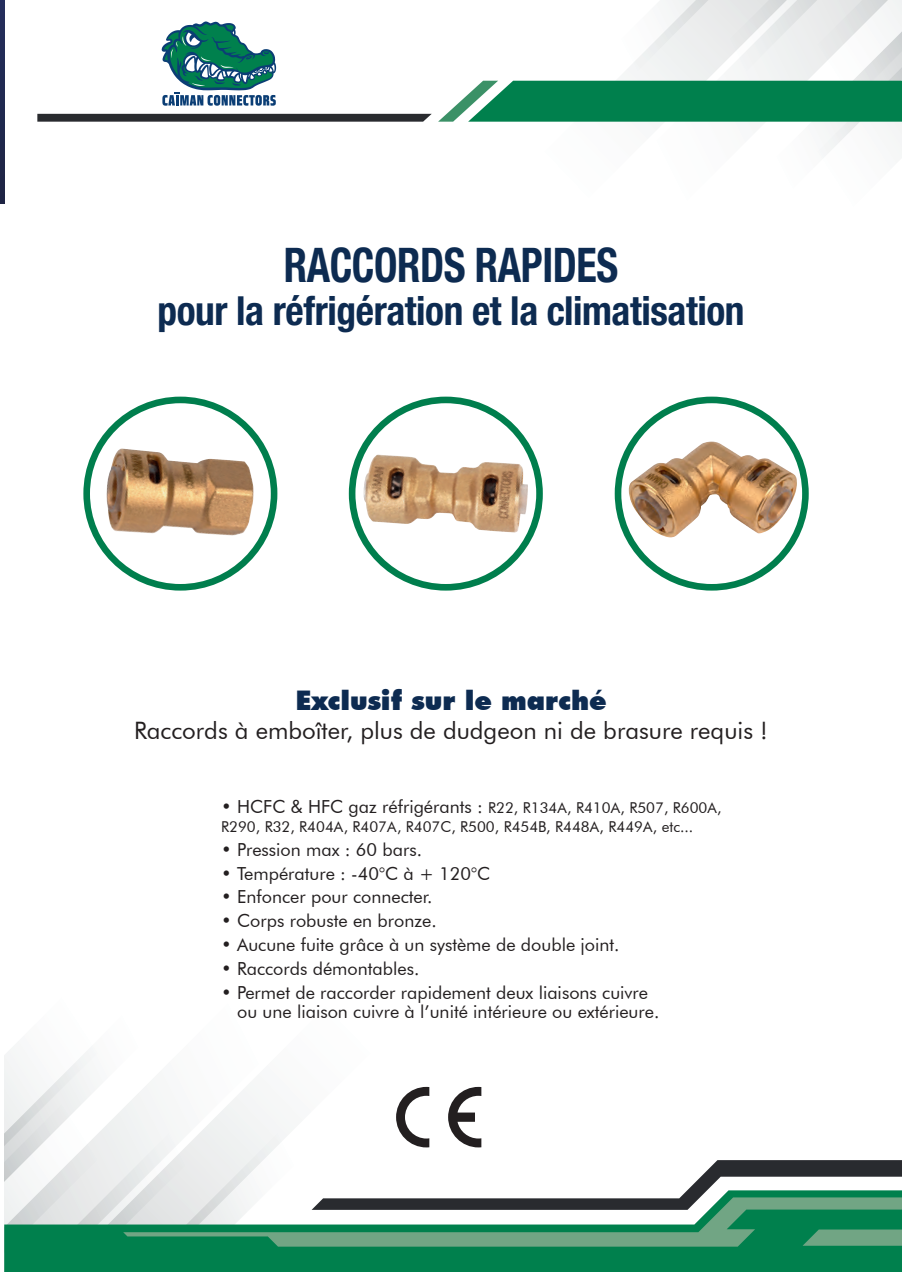
<style>
.page{position:relative;width:902px;height:1272px;background:#fff}
.page>*{position:absolute;margin:0;border:0;box-sizing:border-box;transform-origin:0 0}
.t1{font:700 condensed 47.85px "Helvetica Neue LT Std";letter-spacing:-.01em;color:#0d2b51;scale:.88 1}
.t2{font:700 condensed 40.2px "Helvetica Neue LT Std";letter-spacing:-.01em;color:#0d2b51}
.t3{font:900 27px "Futura BT";color:#0d2b51}
.t4{font:24px "Futura BT";color:#231f20}
.t5{font:18px/19.5px "Futura BT";color:#231f20}
.t6{font:15px/19.5px "Futura BT";color:#231f20}
.s1{font-size:18px}
</style>
<div class="page">
<svg style="left:37px;top:114px;width:394px;height:8px;background:#333539"></svg>
<svg style="left:438px;top:0;width:463px;height:153px"></svg>
<svg style="left:162px;top:21px;width:114px;height:85px"></svg>
<div style="left:349px;top:396px;width:193px;height:194px;border:7px solid #007e4d;border-radius:50%"></div>
<img style="left:363px;top:454px;width:165px;height:78px">
<div style="left:83px;top:396px;width:194px;height:194px;border:7px solid #007e4d;border-radius:50%"></div>
<img style="left:106px;top:448px;width:148px;height:87px">
<div style="left:614px;top:396px;width:194px;height:194px;border:7px solid #007e4d;border-radius:50%"></div>
<img style="left:628px;top:441px;width:168px;height:96px">
<hr style="left:0;top:0;width:4px;height:204px;background:#202a51">
<svg style="left:4px;top:1051px;width:897px;height:220px"></svg>
<h1 class="t1" style="left:284px;top:236px;width:381px">RACCORDS RAPIDES</h1>
<h2 class="t2" style="left:157px;top:286px;width:588px">pour la réfrigération et la climatisation</h2>
<h3 class="t3" style="left:295px;top:683px;width:312px">Exclusif sur le marché</h3>
<h3 class="t4" style="left:134px;top:716px;width:635px">Raccords à emboîter, plus de dudgeon ni de brasure requis !</h3>
<p class="t6" style="left:221px;top:797px;width:502px"><span class="s1">• HCFC &amp; HFC gaz réfrigérants :</span> R22, R134A, R410A, R507, R600A,<br>R290, R32, R404A, R407A, R407C, R500, R454B, R448A, R449A, etc...</p>
<p class="t5" style="left:221px;top:839px;width:202px">• Pression max : 60 bars.</p>
<p class="t5" style="left:221px;top:863px;width:270px">• Température : -40°C à + 120°C</p>
<p class="t5" style="left:221px;top:887px;width:213px">• Enfoncer pour connecter.</p>
<p class="t5" style="left:221px;top:910px;width:217px">• Corps robuste en bronze.</p>
<p class="t5" style="left:221px;top:934px;width:400px">• Aucune fuite grâce à un système de double joint.</p>
<p class="t5" style="left:221px;top:958px;width:199px">• Raccords démontables.</p>
<p class="t5" style="left:237px;top:982px;width:423px;text-indent:-16px">• Permet de raccorder rapidement deux liaisons cuivre ou une liaison cuivre à l’unité intérieure ou extérieure.</p>
</div>
